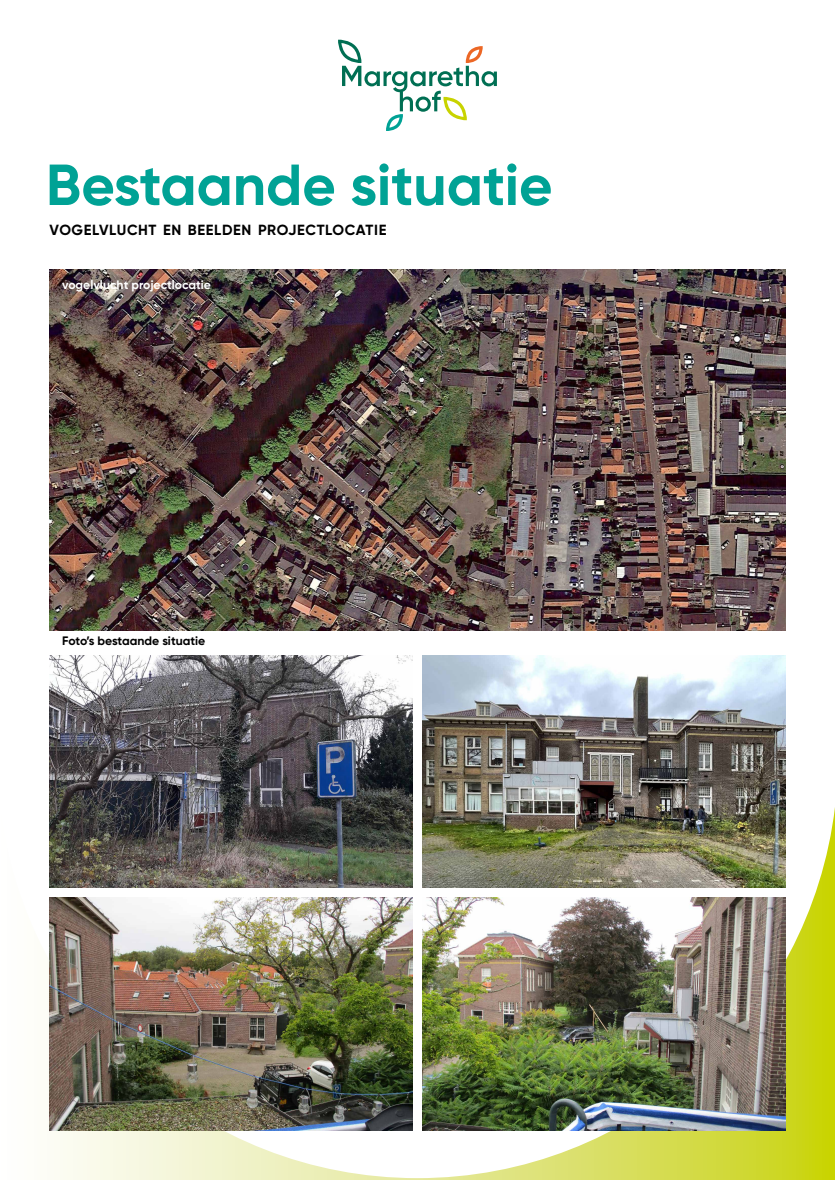
<style>
.page{position:relative;width:835px;height:1180px;background:#fff}
.page>*{position:absolute;margin:0;border:0;box-sizing:border-box;transform-origin:0 0}
.t1{font:700 57.75px "Gilroy";color:#00a295}
.t2{font:700 14.7px "Gilroy";letter-spacing:.045em;color:#000}
.t3{font:700 12.25px "Gilroy";color:#fff}
.t4{font:700 12.25px "Gilroy";color:#000}
</style>
<div class="page">
<svg style="left:49px;top:807px;width:785px;height:373px"></svg>
<svg style="left:338px;top:40px;width:159px;height:91px"></svg>
<img style="left:50px;top:269px;width:735px;height:361px">
<img style="left:50px;top:655px;width:362px;height:232px">
<img style="left:422px;top:655px;width:363px;height:232px">
<img style="left:50px;top:897px;width:362px;height:233px">
<img style="left:422px;top:897px;width:363px;height:233px">
<h1 class="t1" style="left:46px;top:149px;width:508px">Bestaande situatie</h1>
<p class="t2" style="left:50px;top:221px;width:338px">VOGELVLUCHT EN BEELDEN PROJECTLOCATIE</p>
<p class="t3" style="left:62px;top:277px;width:150px">vogelvlucht projectlocatie</p>
<p class="t4" style="left:62px;top:633px;width:145px">Foto’s bestaande situatie</p>
</div>
